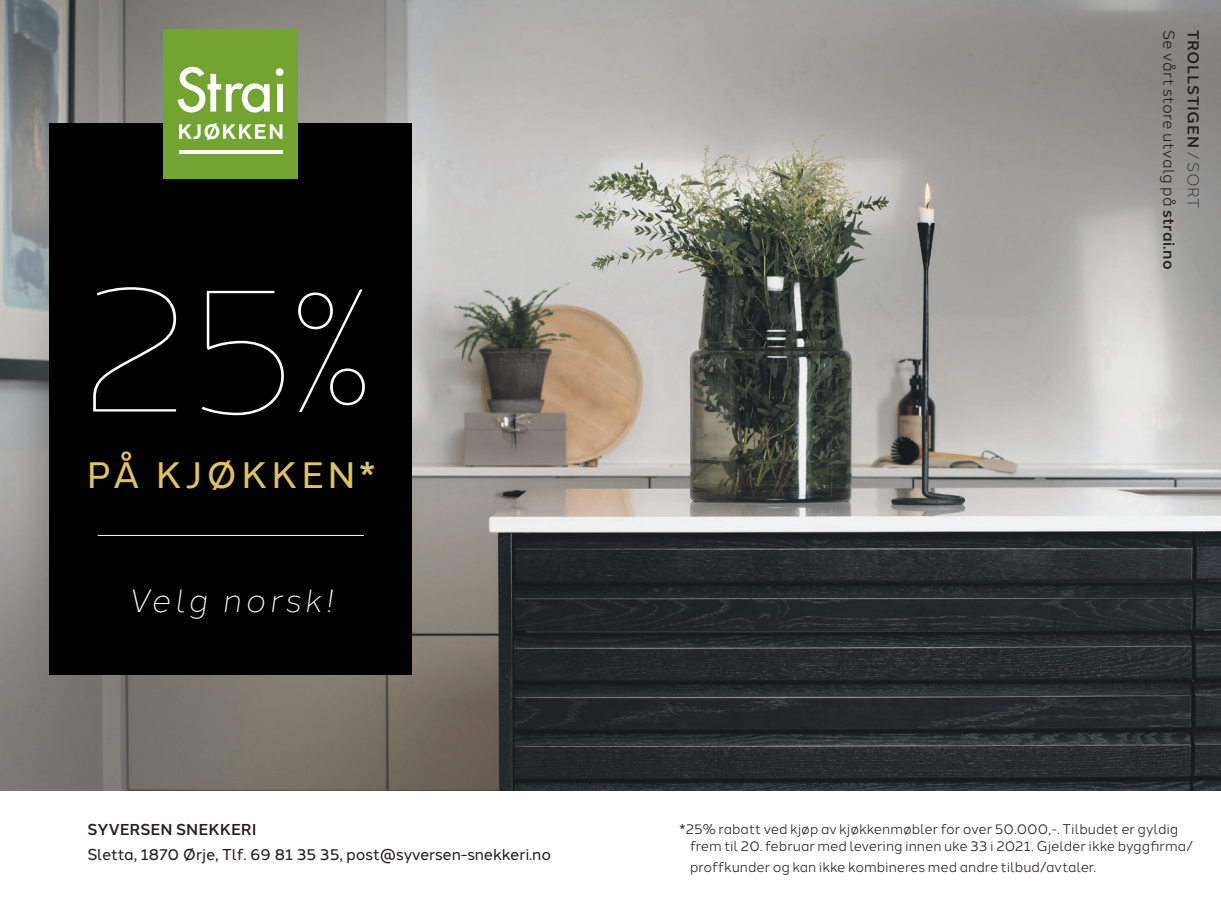
<style>
.page{position:relative;width:1221px;height:898px;background:#fff}
.page>*{position:absolute;margin:0;border:0;box-sizing:border-box;transform-origin:0 0}
.t1{font:36.75px "Halcom";letter-spacing:.1em;color:#dec263}
.t2{font:italic 300 32.02px "Halcom";letter-spacing:.1em;color:#fff}
.t3{font:15.75px "Halcom";letter-spacing:-.01em;color:#231f20}
.t4{font:500 15.75px/24.5px "Halcom";letter-spacing:.04em;color:#231f20}
.t5{font:500 15.75px "Halcom";color:#231f20}
.t6{font:14px/16.8px "Halcom";letter-spacing:-.005em;color:#231f20}
.s1{font-weight:300}
.s2{font-weight:400}
</style>
<div class="page">
<img style="left:0;top:0;width:1220px;height:790px">
<div style="left:50px;top:123px;width:362px;height:552px;background:#000001"></div>
<svg style="left:93px;top:287px;width:83px;height:124px"></svg>
<svg style="left:201px;top:291px;width:83px;height:124px"></svg>
<svg style="left:298px;top:289px;width:67px;height:123px"></svg>
<hr style="left:98px;top:535px;width:266px;height:1px;background:#fff">
<div style="left:164px;top:30px;width:134px;height:149px;background:#73a432"></div>
<svg style="left:178px;top:67px;width:92px;height:46px"></svg>
<div style="left:277px;top:84px;width:5px;height:28px;background:#fff"></div>
<div style="left:276px;top:68px;width:7px;height:8px;background:#fff;border-radius:50%"></div>
<hr style="left:179px;top:150px;width:103px;height:3px;background:#fff">
<svg style="left:179px;top:123px;width:103px;height:17px"></svg>
<h1 class="t1" style="left:87px;top:446px;width:290px">PÅ KJØKKEN*</h1>
<h2 class="t2" style="left:128px;top:576px;width:206px">Velg norsk!</h2>
<p class="t5" style="left:87px;top:817px;width:171px">SYVERSEN SNEKKERI</p>
<p class="t3" style="left:87px;top:842px;width:465px">Sletta, 1870 Ørje, Tlf. 69 81 35 35, post@syversen-snekkeri.no</p>
<p class="t4" style="left:1206px;top:30px;width:241px;rotate:90deg">TROLLSTIGEN <span class="s1">/ SORT<br></span><span class="s2">Se vårt store utvalg på</span> strai.no</p>
<p class="t6" style="left:690px;top:819px;width:504px;text-indent:-10px">*25% rabatt ved kjøp av kjøkkenmøbler for over 50.000,-. Tilbudet er gyldig frem til 20. februar med levering innen uke 33 i 2021. Gjelder ikke byggfirma/</p>
<p class="t6" style="left:690px;top:857px;width:408px">proffkunder og kan ikke kombineres med andre tilbud/avtaler.</p>
</div>
